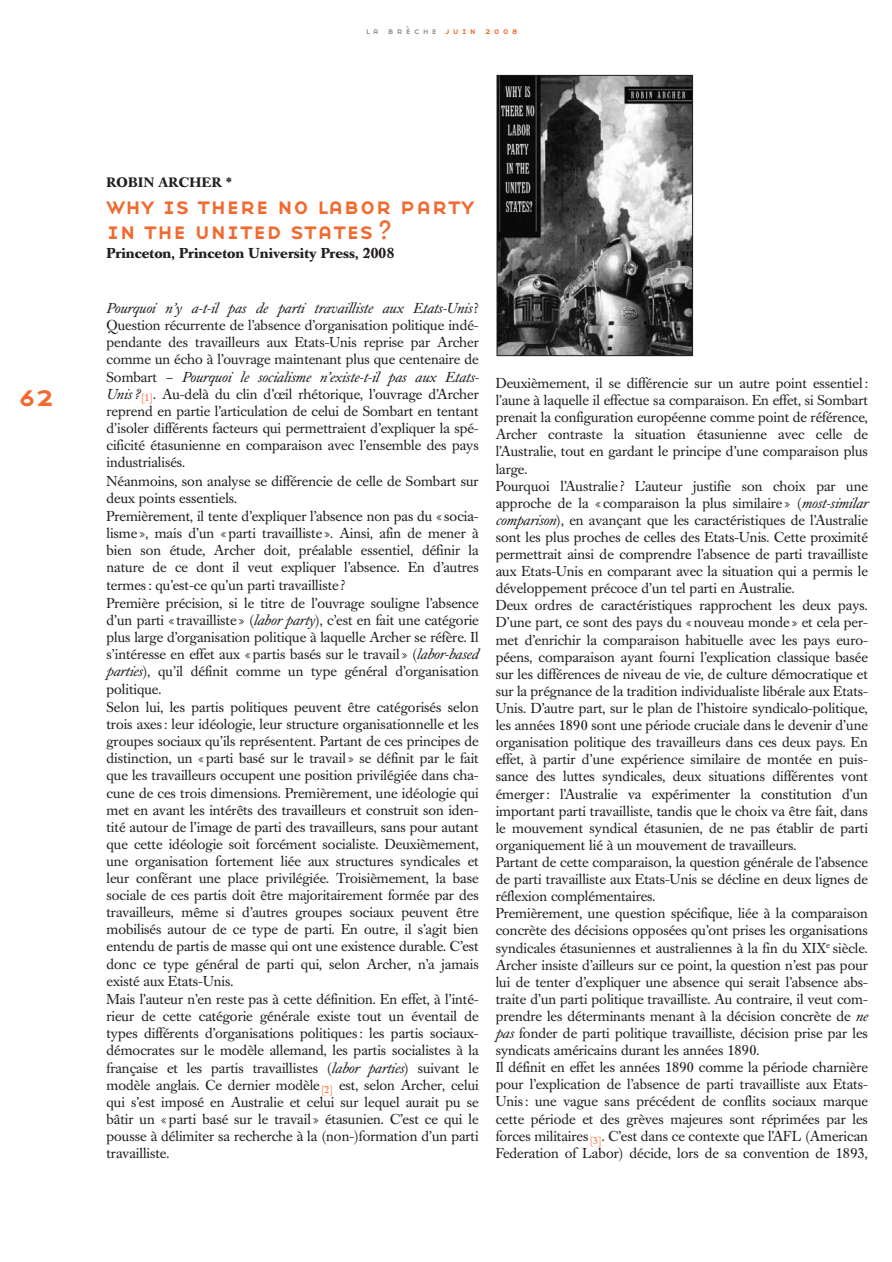
<style>
.page{position:relative;width:892px;height:1262px;background:#fff}
.page>*{position:absolute;margin:0;border:0;box-sizing:border-box;transform-origin:0 0}
.t1{font:30px "Base Nine Small Caps";color:#f26a30}
.t2{font:24px/25.5px "Base Nine Small Caps";color:#f26a30}
.t3{font:14.25px/17.1px "Caslon Book BE";color:#231f20;text-align:justify}
.t4{font:700 14.25px "Caslon Book BE";color:#231f20}
.t5{font:700 13.5px "Caslon Book BE";letter-spacing:.02em;color:#231f20}
.t6{font:9px "Base Nine Small Caps";letter-spacing:.335em;color:#939598}
.s1{color:#f26a30}
.s2{font-style:italic}
</style>
<div class="page">
<svg style="left:496px;top:74px;width:198px;height:283px"></svg>
<p class="t6" style="left:366px;top:26px;width:153px">la brèche <span class="s1">juin 2008</span></p>
<h1 class="t1" style="left:17px;top:378px;width:40px">62</h1>
<p class="t5" style="left:106px;top:177px;width:127px">ROBIN ARCHER *</p>
<h2 class="t2" style="left:106px;top:193px;width:369px">why is there no labor party in the united states ?</h2>
<p class="t4" style="left:106px;top:247px;width:289px">Princeton, Princeton University Press, 2008</p>
<p class="t3" style="left:106px;top:301px;width:374px"><span class="s2">Pourquoi n’y a-t-il pas de parti travailliste aux Etats-Unis</span>?<br>Question récurrente de l’absence d’organisation politique indé&shy;pendante des travailleurs aux Etats-Unis reprise par Archer comme un écho à l’ouvrage maintenant plus que centenaire de Sombart – <span class="s2">Pourquoi le socialisme n’existe-t-il pas aux Etats-Unis?</span><sub>[1]</sub>. Au-delà du clin d’œil rhétorique, l’ouvrage d’Archer reprend en partie l’articulation de celui de Sombart en tentant d’isoler différents facteurs qui permettraient d’expliquer la spé&shy;cificité étasunienne en comparaison avec l’ensemble des pays industrialisés.</p>
<p class="t3" style="left:106px;top:473px;width:373px">Néanmoins, son analyse se différencie de celle de Sombart sur deux points essentiels.</p>
<p class="t3" style="left:106px;top:509px;width:374px">Premièrement, il tente d’expliquer l’absence non pas du «socia&shy;lisme», mais d’un «parti travailliste». Ainsi, afin de mener à bien son étude, Archer doit, préalable essentiel, définir la nature de ce dont il veut expliquer l’absence. En d’autres termes: qu’est-ce qu’un parti travailliste?</p>
<p class="t3" style="left:106px;top:596px;width:374px">Première précision, si le titre de l’ouvrage souligne l’absence d’un parti «travailliste» (<span class="s2">labor party</span>), c’est en fait une catégorie plus large d’organisation politique à laquelle Archer se réfère. Il s’intéresse en effet aux «partis basés sur le travail» (<span class="s2">labor-based parties</span>), qu’il définit comme un type général d’organisation politique.</p>
<p class="t3" style="left:106px;top:700px;width:374px">Selon lui, les partis politiques peuvent être catégorisés selon trois axes: leur idéologie, leur structure organisationnelle et les groupes sociaux qu’ils représentent. Partant de ces principes de distinction, un «parti basé sur le travail» se définit par le fait que les travailleurs occupent une position privilégiée dans cha&shy;cune de ces trois dimensions. Premièrement, une idéologie qui met en avant les intérêts des travailleurs et construit son iden&shy;tité autour de l’image de parti des travailleurs, sans pour autant que cette idéologie soit forcément socialiste. Deuxièmement, une organisation fortement liée aux structures syndicales et leur conférant une place privilégiée. Troisièmement, la base sociale de ces partis doit être majoritairement formée par des travailleurs, même si d’autres groupes sociaux peuvent être mobilisés autour de ce type de parti. En outre, il s’agit bien entendu de partis de masse qui ont une existence durable. C’est donc ce type général de parti qui, selon Archer, n’a jamais existé aux Etats-Unis.</p>
<p class="t3" style="left:106px;top:992px;width:374px">Mais l’auteur n’en reste pas à cette définition. En effet, à l’inté&shy;rieur de cette catégorie générale existe tout un éventail de types différents d’organisations politiques: les partis sociaux&shy;démocrates sur le modèle allemand, les partis socialistes à la française et les partis travaillistes (<span class="s2">labor parties</span>) suivant le modèle anglais. Ce dernier modèle<sub>[2]</sub> est, selon Archer, celui qui s’est imposé en Australie et celui sur lequel aurait pu se bâtir un «parti basé sur le travail» étasunien. C’est ce qui le pousse à délimiter sa recherche à la (non-)formation d’un parti travailliste.</p>
<p class="t3" style="left:495px;top:376px;width:374px;text-align:left">Deuxièmement, il se différencie sur un autre point essentiel: l’aune à laquelle il effectue sa comparaison. En effet, si Sombart prenait la configuration européenne comme point de référence, Archer contraste la situation étasunienne avec celle de l’Australie, tout en gardant le principe d’une comparaison plus large.<br>Pourquoi l’Australie? L’auteur justifie son choix par une approche de la «comparaison la plus similaire» (<span class="s2">most-similar comparison</span>), en avançant que les caractéristiques de l’Australie sont les plus proches de celles des Etats-Unis. Cette proximité permettrait ainsi de comprendre l’absence de parti travailliste aux Etats-Unis en comparant avec la situation qui a permis le développement précoce d’un tel parti en Australie.<br>Deux ordres de caractéristiques rapprochent les deux pays.<br>D’une part, ce sont des pays du «nouveau monde» et cela per&shy;met d’enrichir la comparaison habituelle avec les pays euro&shy;péens, comparaison ayant fourni l’explication classique basée sur les différences de niveau de vie, de culture démocratique et sur la prégnance de la tradition individualiste libérale aux Etats-Unis. D’autre part, sur le plan de l’histoire syndicalo-politique, les années 1890 sont une période cruciale dans le devenir d’une organisation politique des travailleurs dans ces deux pays. En effet, à partir d’une expérience similaire de montée en puis&shy;sance des luttes syndicales, deux situations différentes vont émerger: l’Australie va expérimenter la constitution d’un important parti travailliste, tandis que le choix va être fait, dans le mouvement syndical étasunien, de ne pas établir de parti organiquement lié à un mouvement de travailleurs.<br>Partant de cette comparaison, la question générale de l’absence de parti travailliste aux Etats-Unis se décline en deux lignes de réflexion complémentaires.<br>Premièrement, une question spécifique, liée à la comparaison concrète des décisions opposées qu’ont prises les organisations syndicales étasuniennes et australiennes à la fin du XIX<sup>e</sup> siècle.<br>Archer insiste d’ailleurs sur ce point, la question n’est pas pour lui de tenter d’expliquer une absence qui serait l’absence abs&shy;traite d’un parti politique travailliste. Au contraire, il veut com&shy;prendre les déterminants menant à la décision concrète de <span class="s2">ne pas</span> fonder de parti politique travailliste, décision prise par les syndicats américains durant les années 1890.<br>Il définit en effet les années 1890 comme la période charnière pour l’explication de l’absence de parti travailliste aux Etats-Unis: une vague sans précédent de conflits sociaux marque cette période et des grèves majeures sont réprimées par les forces militaires<sub>[3]</sub>. C’est dans ce contexte que l’AFL (American Federation of Labor) décide, lors de sa convention de 1893,</p>
</div>
